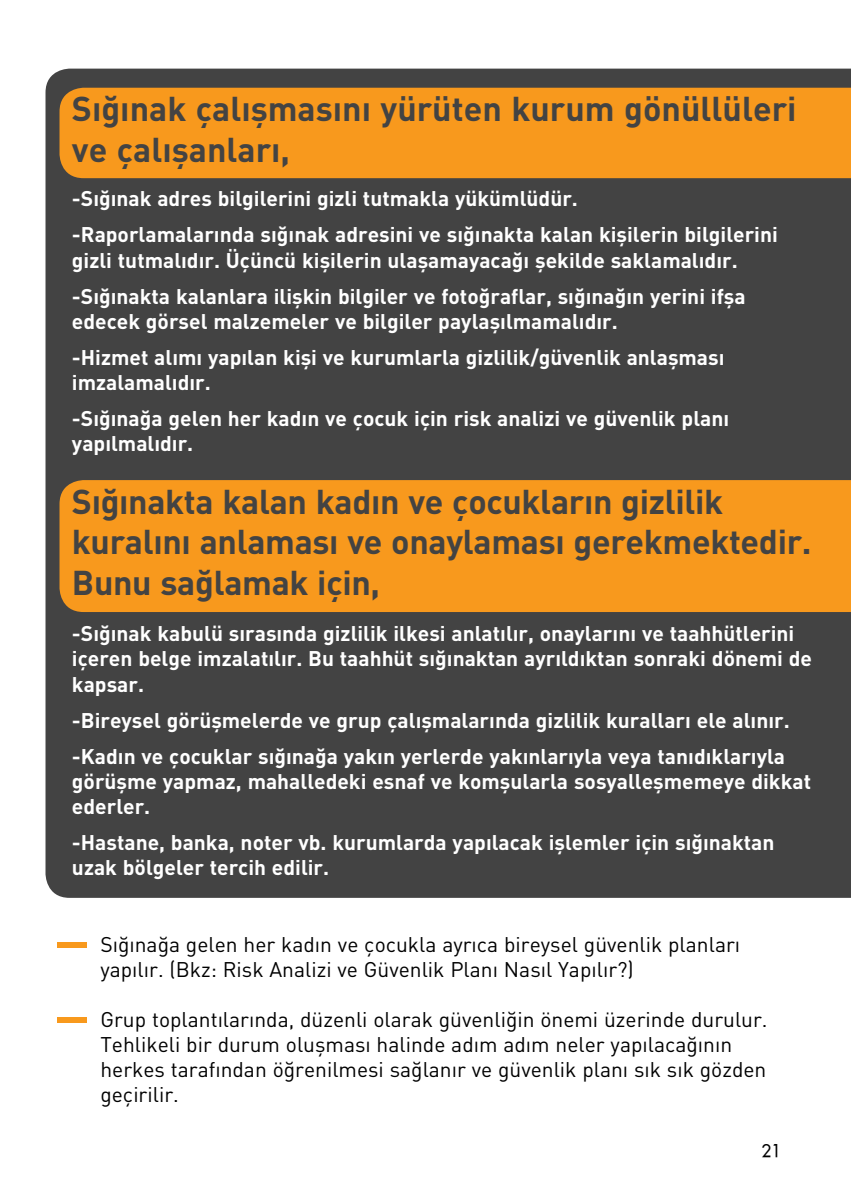
<style>
.page{position:relative;width:851px;height:1191px;background:#fff}
.page>*{position:absolute;margin:0;border:0;box-sizing:border-box;transform-origin:0 0}
.t1{font:700 34px/40.8px "DIN";letter-spacing:-.01em;color:#434343}
.t2{font:700 21px/36px "DIN";color:#fff}
.t3{font:21px/25px "DIN";color:#000}
.t4{font:17px "Futura";color:#000}
</style>
<div class="page">
<div style="left:45px;top:69px;width:805px;height:829px;background:#434343"></div>
<div style="left:59px;top:88px;width:791px;height:90px;background:#f8991d"></div>
<div style="left:59px;top:480px;width:791px;height:132px;background:#f8991d"></div>
<svg style="left:57px;top:942px;width:30px;height:5px"></svg>
<svg style="left:57px;top:1017px;width:30px;height:5px"></svg>
<h1 class="t1" style="left:72px;top:87px;width:726px">Sığınak çalışmasını yürüten kurum gönüllüleri ve çalışanları,</h1>
<p class="t2" style="left:72px;top:180px;width:707px">-Sığınak adres bilgilerini gizli tutmakla yükümlüdür.<br>-Raporlamalarında sığınak adresini ve sığınakta kalan kişilerin bilgilerini</p>
<p class="t2" style="left:72px;top:241px;width:675px">gizli tutmalıdır. Üçüncü kişilerin ulaşamayacağı şekilde saklamalıdır. -Sığınakta kalanlara ilişkin bilgiler ve fotoğraflar, sığınağın yerini ifşa</p>
<p class="t2" style="left:72px;top:302px;width:654px">edecek görsel malzemeler ve bilgiler paylaşılmamalıdır.<br>-Hizmet alımı yapılan kişi ve kurumlarla gizlilik/güvenlik anlaşması</p>
<p class="t2" style="left:72px;top:363px;width:658px">imzalamalıdır.<br>-Sığınağa gelen her kadın ve çocuk için risk analizi ve güvenlik planı</p>
<p class="t2" style="left:72px;top:425px;width:123px">yapılmalıdır.</p>
<h1 class="t1" style="left:72px;top:479px;width:741px">Sığınakta kalan kadın ve çocukların gizlilik kuralını anlaması ve onaylaması gerekmektedir.<br>Bunu sağlamak için,</h1>
<p class="t2" style="left:72px;top:620px;width:741px;line-height:25.2px">-Sığınak kabulü sırasında gizlilik ilkesi anlatılır, onaylarını ve taahhütlerini içeren belge imzalatılır. Bu taahhüt sığınaktan ayrıldıktan sonraki dönemi de kapsar.</p>
<p class="t2" style="left:72px;top:701px;width:719px">-Bireysel görüşmelerde ve grup çalışmalarında gizlilik kuralları ele alınır. -Kadın ve çocuklar sığınağa yakın yerlerde yakınlarıyla veya tanıdıklarıyla</p>
<p class="t2" style="left:72px;top:767px;width:740px;line-height:25.2px">görüşme yapmaz, mahalledeki esnaf ve komşularla sosyalleşmemeye dikkat ederler.</p>
<p class="t2" style="left:72px;top:829px;width:704px;line-height:25.2px">-Hastane, banka, noter vb. kurumlarda yapılacak işlemler için sığınaktan uzak bölgeler tercih edilir.</p>
<p class="t3" style="left:100px;top:931px;width:641px">Sığınağa gelen her kadın ve çocukla ayrıca bireysel güvenlik planları yapılır. (Bkz: Risk Analizi ve Güvenlik Planı Nasıl Yapılır?)</p>
<p class="t3" style="left:100px;top:1006px;width:668px">Grup toplantılarında, düzenli olarak güvenliğin önemi üzerinde durulur.<br>Tehlikeli bir durum oluşması halinde adım adım neler yapılacağının herkes tarafından öğrenilmesi sağlanır ve güvenlik planı sık sık gözden geçirilir.</p>
<p class="t4" style="left:761px;top:1139px;width:21px">21</p>
</div>
